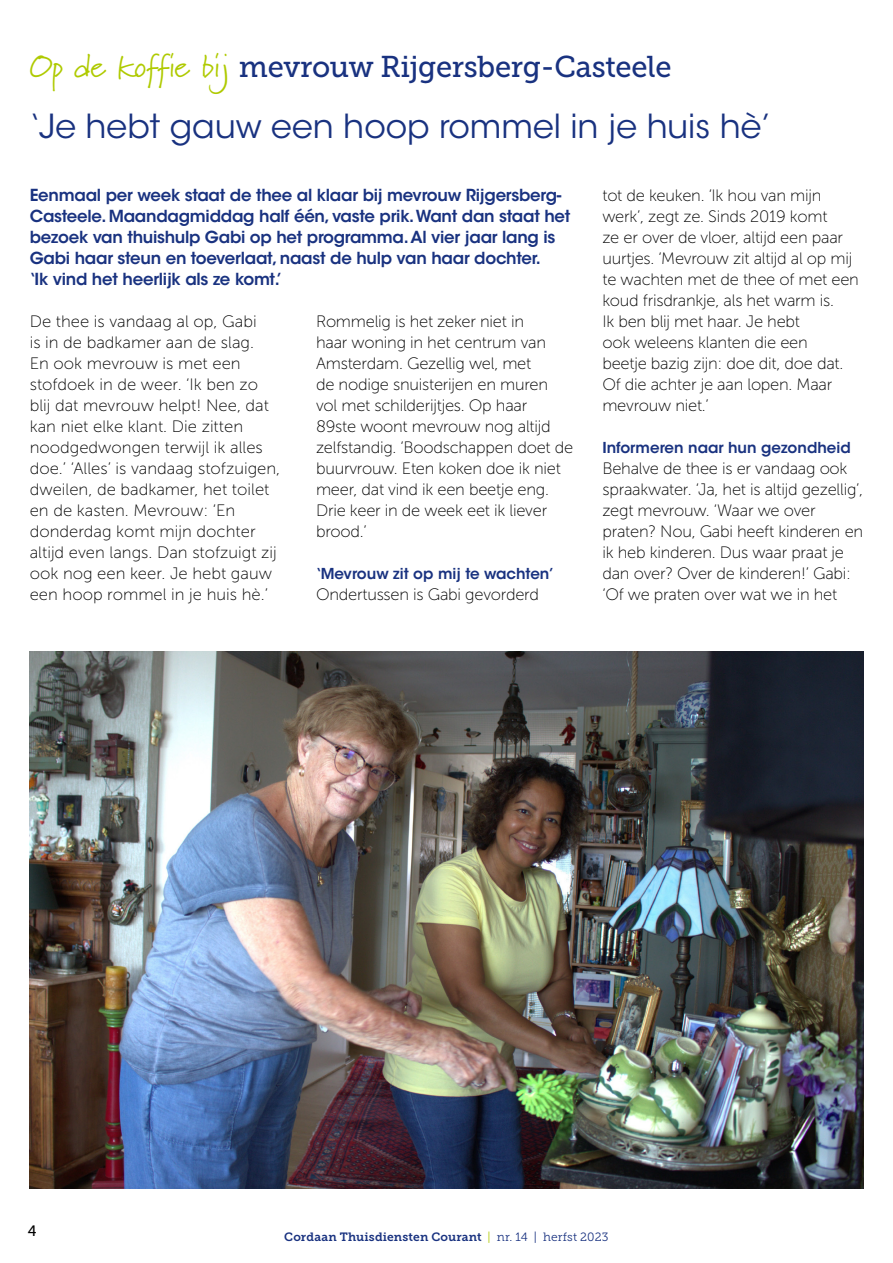
<style>
.page{position:relative;width:893px;height:1263px;background:#fff}
.page>*{position:absolute;margin:0;border:0;box-sizing:border-box;transform-origin:0 0}
.t1{font:33px "ITC Avant Garde Std";color:#193280}
.t2{font:30px "Museo Slab 500";letter-spacing:-.01em;color:#193280}
.t3{font:16.5px/21px "Museo Sans 100";letter-spacing:-.015em;color:#000}
.t4{font:600 16.5px/21px "ITC Avant Garde Std";letter-spacing:-.015em;color:#193280}
.t5{font:600 15px "ITC Avant Garde Std";color:#193280}
.t6{font:15px "Museo Slab 500";color:#000}
.t7{font:12px "Museo Slab 700";letter-spacing:.01em;color:#193280}
.s1{font-family:"Marydale";font-size:33px;color:#afca00}
.s2{font-family:"Museo Slab 300";color:#afca00}
.s3{font-family:"Museo Slab 300"}
</style>
<div class="page">
<img style="left:30px;top:652px;width:833px;height:536px">
<h2 class="t2" style="left:30px;top:50px;width:643px"><span class="s1">Op de koffie bij</span> mevrouw Rijgersberg-Casteele</h2>
<h1 class="t1" style="left:30px;top:106px;width:743px">‘Je hebt gauw een hoop rommel in je huis hè’</h1>
<p class="t4" style="left:30px;top:184px;width:542px">Eenmaal per week staat de thee al klaar bij mevrouw Rijgersberg-Casteele. Maandagmiddag half één, vaste prik. Want dan staat het bezoek van thuishulp Gabi op het programma. Al vier jaar lang is Gabi haar steun en toeverlaat, naast de hulp van haar dochter.<br>‘Ik vind het heerlijk als ze komt.’</p>
<p class="t3" style="left:30px;top:311px;width:252px">De thee is vandaag al op, Gabi<br>is in de badkamer aan de slag.<br>En ook mevrouw is met een stofdoek in de weer. ‘Ik ben zo blij dat mevrouw helpt! Nee, dat kan niet elke klant. Die zitten noodgedwongen terwijl ik alles doe.’ ‘Alles’ is vandaag stofzuigen, dweilen, de badkamer, het toilet en de kasten. Mevrouw: ‘En donderdag komt mijn dochter altijd even langs. Dan stofzuigt zij ook nog een keer. Je hebt gauw een hoop rommel in je huis hè.’</p>
<p class="t3" style="left:316px;top:311px;width:259px">Rommelig is het zeker niet in<br>haar woning in het centrum van<br>Amsterdam. Gezellig wel, met<br>de nodige snuisterijen en muren vol met schilderijtjes. Op haar<br>89ste woont mevrouw nog altijd zelfstandig. ‘Boodschappen doet de buurvrouw. Eten koken doe ik niet meer, dat vind ik een beetje eng.<br>Drie keer in de week eet ik liever brood.’</p>
<p class="t5" style="left:316px;top:564px;width:239px">‘Mevrouw zit op mij te wachten’</p>
<p class="t3" style="left:316px;top:584px;width:224px">Ondertussen is Gabi gevorderd</p>
<p class="t3" style="left:602px;top:185px;width:258px">tot de keuken. ‘Ik hou van mijn werk’, zegt ze. Sinds 2019 komt<br>ze er over de vloer, altijd een paar uurtjes. ‘Mevrouw zit altijd al op mij te wachten met de thee of met een koud frisdrankje, als het warm is.<br>Ik ben blij met haar. Je hebt<br>ook weleens klanten die een<br>beetje bazig zijn: doe dit, doe dat.<br>Of die achter je aan lopen. Maar mevrouw niet.’</p>
<p class="t5" style="left:602px;top:438px;width:250px">Informeren naar hun gezondheid</p>
<p class="t3" style="left:602px;top:458px;width:262px">Behalve de thee is er vandaag ook spraakwater. ‘Ja, het is altijd gezellig’, zegt mevrouw. ‘Waar we over praten? Nou, Gabi heeft kinderen en ik heb kinderen. Dus waar praat je dan over? Over de kinderen!’ Gabi: ‘Of we praten over wat we in het</p>
<p class="t6" style="left:28px;top:1222px;width:10px">4</p>
<p class="t7" style="left:284px;top:1230px;width:326px">Cordaan Thuisdiensten Courant <span class="s2">|</span> <span class="s3">nr. 14 | herfst 2023</span></p>
</div>
